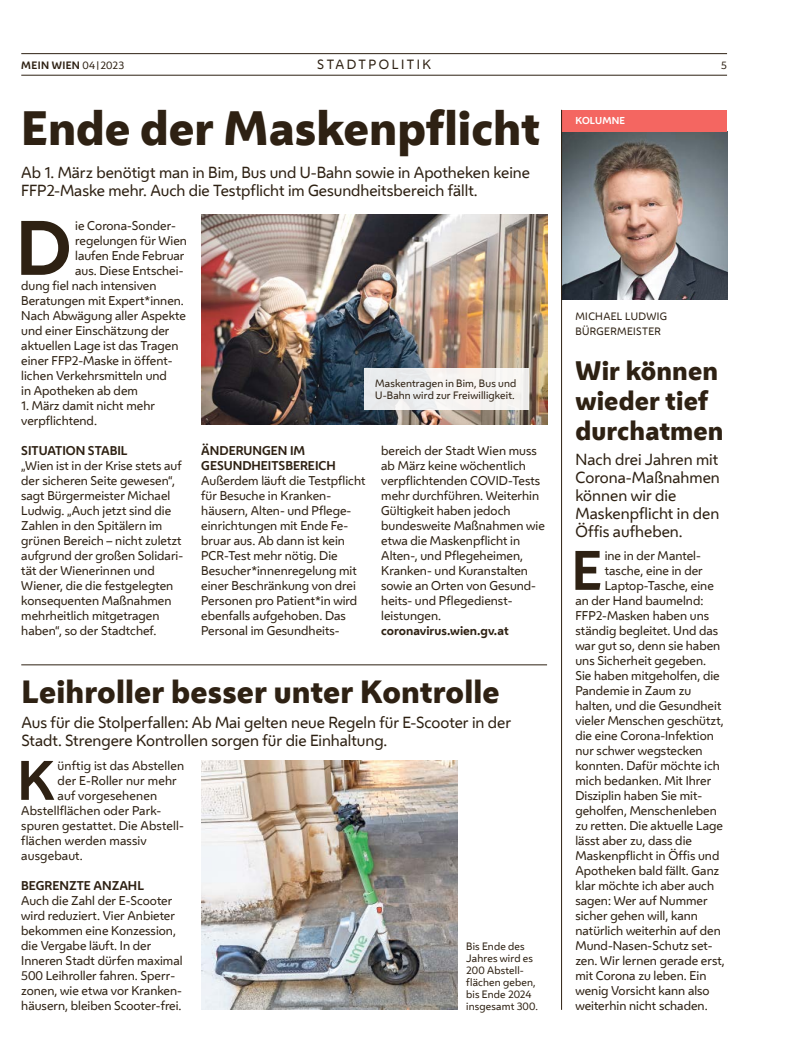
<style>
.page{position:relative;width:798px;height:1063px;background:#fff}
.page>*{position:absolute;margin:0;border:0;box-sizing:border-box;transform-origin:0 0}
.FT_FT_Initial4{font:700 71.88px "Wiener Melange";color:#2e2113}
.FT_FT_Initial3{font:700 51.88px "Wiener Melange";color:#2e2113}
.HL_Header_36pt{font:800 45px "Wiener Melange";color:#2e2113}
.HL_Header_24pt{font:800 30px "Wiener Melange";letter-spacing:.005em;color:#2e2113}
.HL_Header_20pt{font:800 25px/30px "Wiener Melange";letter-spacing:.005em;color:#2e2113}
.HL_Header_45pt{font:15px/18px "Wiener Melange";letter-spacing:-.005em;color:#2e2113}
.HL_Header_32pt{font:15px/18px "Wiener Melange";letter-spacing:-.005em;color:#2e2113}
.HL_VS_12pt{font:15px/18px "Wiener Melange";color:#2e2113}
.t1{font:12.5px "Wiener Melange";color:#2e2113}
.FT_FT{font:11.88px/15px "Wiener Melange";color:#2e2113}
.FT_FT_Initial3-2{font:11.88px "Wiener Melange";color:#2e2113}
.FT_FT_Initial4-2{font:11.88px/15px "Wiener Melange";color:#2e2113}
.FT_FT-2{font:700 11.88px/15px "Wiener Melange";color:#2e2113}
.FT_Zwischentitel{font:700 11.88px "Wiener Melange";color:#2e2113}
.FT_Bildunterschrift{font:10px/12px "Wiener Melange";letter-spacing:.015em;color:#2e2113}
.Spalte_Infobox_Spalte_Header_UeZ{font:10px/15px "Wiener Melange";letter-spacing:.03em;color:#2e2113}
.t2{font:700 10px "Wiener Melange";letter-spacing:.035em;color:#2e2113}
.Spalte_Infobox_Spalte_Markerl{font:700 9.38px "Wiener Melange";letter-spacing:.015em;color:#fff}
.s1{font-weight:400}
.s2{font-weight:400;font-size:7.5px}
</style>
<div class="page">
<hr style="left:21px;top:75px;width:705px;height:1px;background:#2e2113">
<hr style="left:21px;top:53px;width:705px;height:1px;background:#2e2113">
<hr style="left:21px;top:665px;width:526px;height:1px;background:#2e2113">
<img style="left:201px;top:215px;width:346px;height:210px">
<div style="left:364px;top:369px;width:165px;height:41px;background:#f3f2f1"></div>
<img style="left:201px;top:760px;width:256px;height:250px">
<img style="left:562px;top:132px;width:164px;height:167px">
<div style="left:561px;top:110px;width:165px;height:22px;background:#f46661"></div>
<hr style="left:561px;top:110px;width:1px;height:900px;background:#2e2113">
<p class="t2" style="left:21px;top:57px;width:104px">MEIN WIEN <span class="s1">04</span><span class="s2">|</span><span class="s1">2023</span></p>
<p class="t1" style="left:317px;top:55px;width:20px">Stadtpolitik</p>
<p class="FT_Bildunterschrift" style="left:721px;top:59px;width:7px">5</p>
<h1 class="HL_Header_36pt" style="left:21px;top:97px;width:520px">Ende der Maskenpflicht</h1>
<h1 class="HL_Header_45pt" style="left:21px;top:163px;width:510px">Ab 1. März benötigt man in Bim, Bus und U-Bahn sowie in Apotheken keine<br>FFP2-Maske mehr. Auch die Testpflicht im Gesundheitsbereich fällt.</h1>
<p class="FT_FT_Initial4" style="left:16px;top:188px;width:57px">D</p>
<p class="FT_FT_Initial4-2" style="left:75px;top:217px;width:102px">ie Corona-Sonder-</p>
<p class="FT_FT_Initial4-2" style="left:75px;top:232px;width:113px">regelungen für Wien</p>
<p class="FT_FT_Initial4-2" style="left:75px;top:247px;width:111px">laufen Ende Februar</p>
<p class="FT_FT_Initial4-2" style="left:75px;top:262px;width:108px">aus. Diese Entschei-</p>
<p class="FT_FT_Initial4-2" style="left:21px;top:277px;width:137px">dung fiel nach intensiven</p>
<p class="FT_FT_Initial4-2" style="left:21px;top:292px;width:164px">Beratungen mit Expert*innen.</p>
<p class="FT_FT_Initial4-2" style="left:21px;top:307px;width:166px">Nach Abwägung aller Aspekte</p>
<p class="FT_FT_Initial4-2" style="left:21px;top:322px;width:150px">und einer Einschätzung der</p>
<p class="FT_FT_Initial4-2" style="left:21px;top:337px;width:159px">aktuellen Lage ist das Tragen</p>
<p class="FT_FT_Initial4-2" style="left:21px;top:352px;width:152px">einer FFP2-Maske in öffent-</p>
<p class="FT_FT_Initial4-2" style="left:21px;top:367px;width:147px">lichen Verkehrsmitteln und</p>
<p class="FT_FT_Initial4-2" style="left:21px;top:382px;width:118px">in Apotheken ab dem</p>
<p class="FT_FT_Initial4-2" style="left:21px;top:397px;width:135px">1. März damit nicht mehr verpflichtend.</p>
<p class="FT_FT-2" style="left:21px;top:442px;width:108px">SITUATION STABIL</p>
<p class="FT_FT" style="left:21px;top:457px;width:163px">„Wien ist in der Krise stets auf der sicheren Seite gewesen“, sagt Bürgermeister Michael<br>Ludwig. „Auch jetzt sind die<br>Zahlen in den Spitälern im grünen Bereich – nicht zuletzt aufgrund der großen Solidari&shy;tät der Wienerinnen und<br>Wiener, die die festgelegten konsequenten Maßnahmen mehrheitlich mitgetragen haben“, so der Stadtchef.</p>
<p class="FT_Bildunterschrift" style="left:375px;top:377px;width:142px">Maskentragen in Bim, Bus und<br>U-Bahn wird zur Freiwilligkeit.</p>
<p class="FT_FT-2" style="left:201px;top:442px;width:136px">ÄNDERUNGEN IM<br>GESUNDHEITSBEREICH</p>
<p class="FT_FT" style="left:201px;top:472px;width:166px">Außerdem läuft die Testpflicht für Besuche in Kranken&shy;häusern, Alten- und Pflege&shy;einrichtungen mit Ende Fe&shy;bruar aus. Ab dann ist kein<br>PCR-Test mehr nötig. Die<br>Besucher*innenregelung mit einer Beschränkung von drei<br>Personen pro Patient*in wird ebenfalls aufgehoben. Das<br>Personal im Gesundheits-</p>
<p class="FT_FT" style="left:381px;top:442px;width:165px">bereich der Stadt Wien muss ab März keine wöchentlich verpflichtenden COVID-Tests mehr durchführen. Weiterhin<br>Gültigkeit haben jedoch bundesweite Maßnahmen wie etwa die Maskenpflicht in<br>Alten-, und Pflegeheimen,<br>Kranken- und Kuranstalten sowie an Orten von Gesund&shy;heits- und Pflegedienst&shy;leistungen.</p>
<p class="FT_FT-2" style="left:381px;top:622px;width:129px">coronavirus.wien.gv.at</p>
<h1 class="HL_Header_24pt" style="left:21px;top:671px;width:479px">Leihroller besser unter Kontrolle</h1>
<h1 class="HL_Header_32pt" style="left:21px;top:713px;width:491px">Aus für die Stolperfallen: Ab Mai gelten neue Regeln für E-Scooter in der<br>Stadt. Strengere Kontrollen sorgen für die Einhaltung.</h1>
<p class="FT_FT_Initial3" style="left:17px;top:737px;width:39px">K</p>
<p class="FT_FT_Initial3-2" style="left:57px;top:756px;width:128px">ünftig ist das Abstellen</p>
<p class="FT_FT_Initial3-2" style="left:57px;top:771px;width:121px">der E-Roller nur mehr</p>
<p class="FT_FT_Initial3-2" style="left:57px;top:786px;width:101px">auf vorgesehenen</p>
<p class="FT_FT_Initial3-2" style="left:21px;top:801px;width:141px">Abstellflächen oder Park-</p>
<p class="FT_FT_Initial3-2" style="left:21px;top:816px;width:164px">spuren gestattet. Die Abstell-</p>
<p class="FT_FT_Initial3-2" style="left:21px;top:831px;width:127px">flächen werden massiv</p>
<p class="FT_FT_Initial3-2" style="left:21px;top:846px;width:63px">ausgebaut.</p>
<p class="FT_Zwischentitel" style="left:21px;top:875px;width:124px">BEGRENZTE ANZAHL</p>
<p class="FT_FT" style="left:21px;top:892px;width:163px">Auch die Zahl der E-Scooter wird reduziert. Vier Anbieter bekommen eine Konzession, die Vergabe läuft. In der<br>Inneren Stadt dürfen maximal<br>500 Leihroller fahren. Sperr&shy;zonen, wie etwa vor Kranken&shy;häusern, bleiben Scooter-frei.</p>
<p class="FT_Bildunterschrift" style="left:466px;top:940px;width:73px">Bis Ende des<br>Jahres wird es<br>200 Abstell&shy;flächen geben, bis Ende 2024 insgesamt 300.</p>
<p class="Spalte_Infobox_Spalte_Markerl" style="left:575px;top:113px;width:51px">KOLUMNE</p>
<p class="Spalte_Infobox_Spalte_Header_UeZ" style="left:575px;top:308px;width:93px">MICHAEL LUDWIG<br>BÜRGERMEISTER</p>
<h1 class="HL_Header_20pt" style="left:575px;top:356px;width:149px">Wir können wieder tief durchatmen</h1>
<p class="HL_VS_12pt" style="left:575px;top:450px;width:146px">Nach drei Jahren mit<br>Corona-Maßnahmen können wir die<br>Maskenpflicht in den<br>Öffis aufheben.</p>
<p class="FT_FT_Initial3" style="left:571px;top:527px;width:32px">E</p>
<p class="FT_FT_Initial3-2" style="left:604px;top:546px;width:98px">ine in der Mantel-</p>
<p class="FT_FT_Initial3-2" style="left:604px;top:561px;width:100px">tasche, eine in der</p>
<p class="FT_FT_Initial3-2" style="left:604px;top:576px;width:111px">Laptop-Tasche, eine</p>
<p class="FT_FT_Initial3-2" style="left:575px;top:591px;width:129px">an der Hand baumelnd:</p>
<p class="FT_FT_Initial3-2" style="left:575px;top:606px;width:135px">FFP2-Masken haben uns</p>
<p class="FT_FT_Initial3-2" style="left:575px;top:621px;width:144px">ständig begleitet. Und das</p>
<p class="FT_FT_Initial3-2" style="left:575px;top:636px;width:146px">war gut so, denn sie haben</p>
<p class="FT_FT_Initial3-2" style="left:575px;top:651px;width:132px">uns Sicherheit gegeben.</p>
<p class="FT_FT_Initial3-2" style="left:575px;top:666px;width:146px">Sie haben mitgeholfen, die</p>
<p class="FT_FT_Initial3-2" style="left:575px;top:681px;width:117px">Pandemie in Zaum zu</p>
<p class="FT_FT_Initial3-2" style="left:575px;top:696px;width:147px">halten, und die Gesundheit</p>
<p class="FT_FT_Initial3-2" style="left:575px;top:711px;width:150px">vieler Menschen geschützt,</p>
<p class="FT_FT_Initial3-2" style="left:575px;top:726px;width:140px">die eine Corona-Infektion</p>
<p class="FT_FT_Initial3-2" style="left:575px;top:741px;width:129px">nur schwer wegstecken</p>
<p class="FT_FT_Initial3-2" style="left:575px;top:756px;width:146px">konnten. Dafür möchte ich</p>
<p class="FT_FT_Initial3-2" style="left:575px;top:771px;width:137px">mich bedanken. Mit Ihrer</p>
<p class="FT_FT_Initial3-2" style="left:575px;top:786px;width:128px">Disziplin haben Sie mit-</p>
<p class="FT_FT_Initial3-2" style="left:575px;top:801px;width:143px">geholfen, Menschenleben</p>
<p class="FT_FT_Initial3-2" style="left:575px;top:816px;width:149px">zu retten. Die aktuelle Lage</p>
<p class="FT_FT_Initial3-2" style="left:575px;top:831px;width:118px">lässt aber zu, dass die</p>
<p class="FT_FT_Initial3-2" style="left:575px;top:846px;width:145px">Maskenpflicht in Öffis und</p>
<p class="FT_FT_Initial3-2" style="left:575px;top:861px;width:145px">Apotheken bald fällt. Ganz</p>
<p class="FT_FT_Initial3-2" style="left:575px;top:876px;width:140px">klar möchte ich aber auch</p>
<p class="FT_FT_Initial3-2" style="left:575px;top:891px;width:134px">sagen: Wer auf Nummer</p>
<p class="FT_FT_Initial3-2" style="left:575px;top:906px;width:124px">sicher gehen will, kann</p>
<p class="FT_FT_Initial3-2" style="left:575px;top:921px;width:147px">natürlich weiterhin auf den</p>
<p class="FT_FT_Initial3-2" style="left:575px;top:936px;width:139px">Mund-Nasen-Schutz set-</p>
<p class="FT_FT_Initial3-2" style="left:575px;top:951px;width:151px">zen. Wir lernen gerade erst,</p>
<p class="FT_FT_Initial3-2" style="left:575px;top:966px;width:132px">mit Corona zu leben. Ein</p>
<p class="FT_FT_Initial3-2" style="left:575px;top:981px;width:136px">wenig Vorsicht kann also</p>
<p class="FT_FT_Initial3-2" style="left:575px;top:996px;width:134px">weiterhin nicht schaden.</p>
</div>
